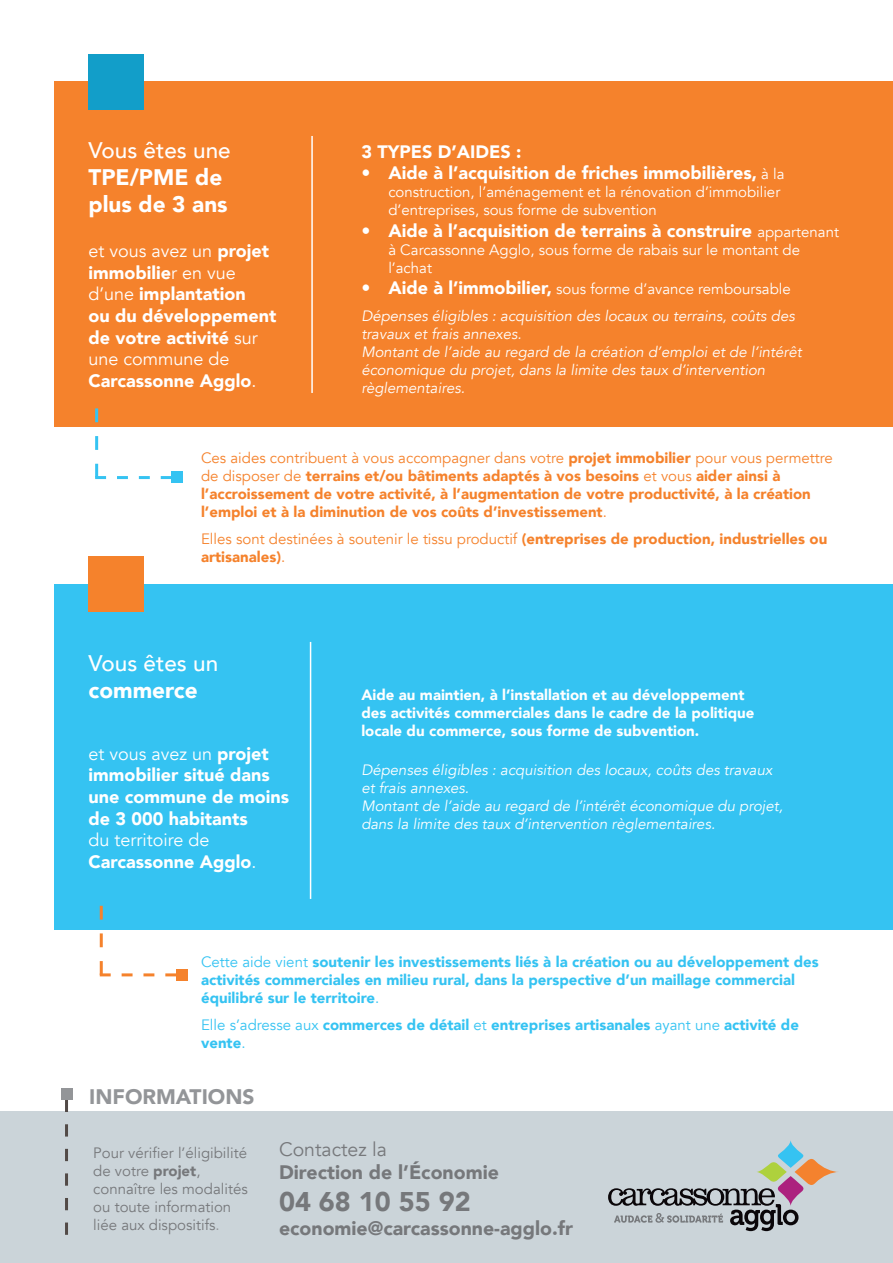
<style>
.page{position:relative;width:893px;height:1263px;background:#fff}
.page>*{position:absolute;margin:0;border:0;box-sizing:border-box;transform-origin:0 0}
.t1{font:900 27px "Avenir";color:#76787b}
.t2{font:900 22.5px/27px "Avenir";color:#fff}
.t3{font:500 22.5px "Avenir";color:#fff}
.t4{font:900 21px "Avenir";color:#939598}
.t5{font:900 19.5px "Avenir";color:#76787b}
.t6{font:19.5px "Avenir";color:#76787b}
.t7{font:900 18px/21.6px "Avenir";color:#fff}
.t8{font:italic 15px/18px "Avenir";color:#fff}
.t9{font:900 15px/18px "Avenir";color:#f5822c}
.t10{font:900 15px/18px "Avenir";color:#35c3f2}
.t11{font:15px/18px "Avenir";color:#fff}
.t12{font:900 15px/18px "Avenir";color:#fff}
.t13{font:15px/18px "Avenir";color:#76787b}
.s1{font-weight:400}
.s2{font-weight:400;font-size:15px}
.s3{font-weight:900;font-style:normal;font-size:18px}
.s4{font-style:normal}
.s5{font-weight:900}
.s6{color:#939598}
</style>
<div class="page">
<div style="left:0;top:1111px;width:893px;height:152px;background:#cbd4d9"></div>
<div style="left:54px;top:82px;width:839px;height:345px;background:#f5822c"></div>
<div style="left:89px;top:54px;width:55px;height:55px;background:#129ec9"></div>
<div style="left:54px;top:584px;width:839px;height:345px;background:#35c3f2"></div>
<div style="left:89px;top:557px;width:55px;height:55px;background:#f5822c"></div>
<hr style="left:311px;top:136px;width:2px;height:257px;background:#fff">
<hr style="left:310px;top:642px;width:1px;height:257px;background:#fff">
<svg style="left:95px;top:408px;width:77px;height:71px"></svg>
<div style="left:172px;top:472px;width:11px;height:11px;background:#35c3f2"></div>
<svg style="left:100px;top:906px;width:76px;height:70px"></svg>
<div style="left:176px;top:969px;width:12px;height:11px;background:#f5822c"></div>
<svg style="left:608px;top:1140px;width:230px;height:91px"></svg>
<svg style="left:65px;top:1100px;width:3px;height:135px"></svg>
<div style="left:61px;top:1088px;width:12px;height:12px;background:#939598"></div>
<h2 class="t3" style="left:89px;top:131px;width:144px">Vous êtes une</h2>
<h2 class="t2" style="left:89px;top:164px;width:141px">TPE/PME de plus de 3 ans</h2>
<p class="t7" style="left:89px;top:240px;width:189px"><span class="s1">et vous avez un</span> projet immobilie<span class="s1">r en vue d’une</span> implantation<br>ou du développement de votre activité <span class="s1">sur une commune de<br></span>Carcassonne Agglo<span class="s1">.</span></p>
<p class="t7" style="left:361px;top:140px;width:161px">3 TYPES D’AIDES :</p>
<p class="t7" style="left:361px;top:162px;width:425px">• Aide à l’acquisition de friches immobilières, <span class="s2">à la</span></p>
<p class="t11" style="left:388px;top:183px;width:393px">construction, l’aménagement et la rénovation d’immobilier d’entreprises, sous forme de subvention</p>
<p class="t7" style="left:361px;top:219px;width:479px">• Aide à l’acquisition de terrains à construire <span class="s2">appartenant</span></p>
<p class="t11" style="left:388px;top:241px;width:413px">à Carcassonne Agglo, sous forme de rabais sur le montant de l’achat</p>
<p class="t8" style="left:361px;top:276px;width:435px;line-height:26.5px"><span class="s3">• Aide à l’immobilier,</span> <span class="s4">sous forme d’avance remboursable<br></span>Dépenses éligibles : acquisition des locaux ou terrains, coûts des</p>
<p class="t8" style="left:361px;top:325px;width:442px">travaux et frais annexes.<br>Montant de l’aide au regard de la création d’emploi et de l’intérêt économique du projet, dans la limite des taux d’intervention règlementaires.</p>
<p class="t9" style="left:201px;top:449px;width:633px"><span class="s1">Ces aides contribuent à vous accompagner dans votre</span> projet immobilier <span class="s1">pour vous permettre de disposer de</span> terrains et/ou bâtiments adaptés à vos besoins <span class="s1">et vous</span> aider ainsi à l’accroissement de votre activité, à l’augmentation de votre productivité, à la création l’emploi et à la diminution de vos coûts d’investissement<span class="s1">.</span></p>
<p class="t9" style="left:201px;top:529px;width:628px"><span class="s1">Elles sont destinées à soutenir le tissu productif</span> (entreprises de production, industrielles ou artisanales)<span class="s1">.</span></p>
<h2 class="t3" style="left:89px;top:643px;width:131px">Vous êtes un</h2>
<h2 class="t2" style="left:89px;top:676px;width:111px">commerce</h2>
<p class="t7" style="left:89px;top:742px;width:202px"><span class="s1">et vous avez un</span> projet immobilier situé dans une commune de moins de 3 000 habitants</p>
<p class="t7" style="left:89px;top:829px;width:169px"><span class="s1">du territoire de<br></span>Carcassonne Agglo<span class="s1">.</span></p>
<p class="t12" style="left:361px;top:685px;width:395px">Aide au maintien, à l’installation et au développement des activités commerciales dans le cadre de la politique locale du commerce, sous forme de subvention.</p>
<p class="t8" style="left:361px;top:761px;width:423px">Dépenses éligibles : acquisition des locaux, coûts des travaux et frais annexes.<br>Montant de l’aide au regard de l’intérêt économique du projet, dans la limite des taux d’intervention règlementaires.</p>
<p class="t10" style="left:201px;top:952px;width:619px"><span class="s1">Cette aide vient</span> soutenir les investissements liés à la création ou au développement des activités commerciales en milieu rural, dans la perspective d’un maillage commercial équilibré sur le territoire<span class="s1">.</span></p>
<p class="t10" style="left:201px;top:1015px;width:599px"><span class="s1">Elle s’adresse aux</span> commerces de détail <span class="s1">et</span> entreprises artisanales <span class="s1">ayant une</span> activité de vente<span class="s1">.</span></p>
<h3 class="t4" style="left:89px;top:1079px;width:167px">INFORMATIONS</h3>
<p class="t13" style="left:93px;top:1144px;width:156px">Pour vérifier l’éligibilité de votre <span class="s5">projet</span>, connaître les modalités ou toute information liée aux dispositifs<span class="s6">.</span></p>
<h3 class="t6" style="left:279px;top:1137px;width:109px">Contactez la</h3>
<h3 class="t5" style="left:279px;top:1155px;width:221px">Direction de l’Économie</h3>
<h1 class="t1" style="left:279px;top:1179px;width:193px">04 68 10 55 92</h1>
<h3 class="t5" style="left:279px;top:1211px;width:295px">economie@carcassonne-agglo.fr</h3>
</div>
